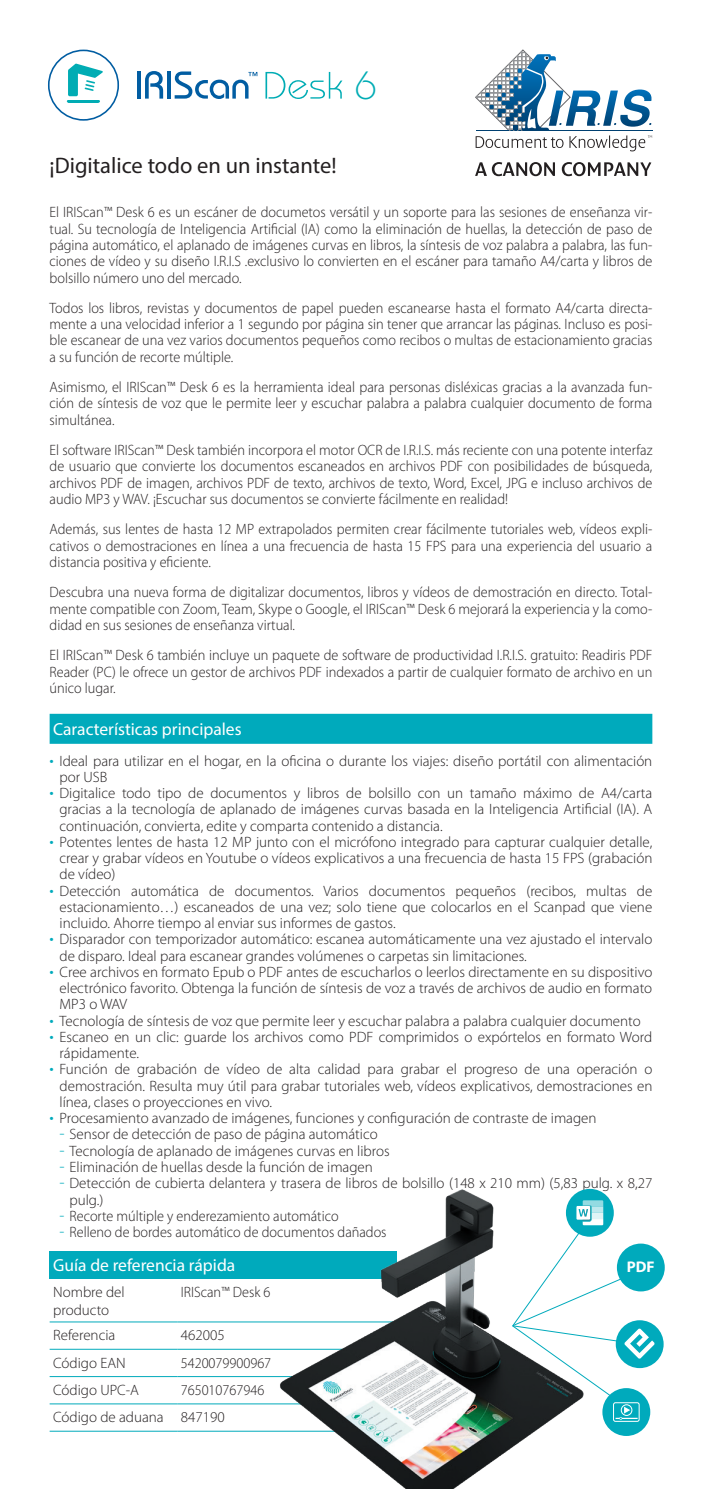
<style>
.page{position:relative;width:702px;height:1489px;background:#fff}
.page>*{position:absolute;margin:0;border:0;box-sizing:border-box;transform-origin:0 0}
.t1{font:300 39.25px "Bauhaus Std";color:#00acb4}
.slogan{font:22.5px "Myriad Pro";color:#231f20}
.subtitle{font:17.5px "Myriad Pro";color:#fff}
.title_table{font:17.5px "Myriad Pro";color:#fff}
.t2{font:700 15.5px "Myriad Pro";color:#fff}
.texte{font:300 15px/16.2px "Myriad Pro";color:#231f20;text-align:justify;scale:.95 1}
.texte-2{font:300 15px/16.2px "Myriad Pro";color:#231f20;text-align:justify}
.text_table{font:300 15px/18px "Myriad Pro";color:#231f20}
.text_table-2{font:300 15px "Myriad Pro";color:#231f20;scale:.95 1}
.s1{font-size:17.5px;color:#00aabc}
</style>
<div class="page">
<div style="left:50px;top:713px;width:602px;height:30px;background:#00aabc"></div>
<div style="left:50px;top:1251px;width:347px;height:27px;background:#00aabc"></div>
<hr style="left:50px;top:1321px;width:127px;height:1px;background:#00aabc">
<hr style="left:177px;top:1321px;width:220px;height:1px;background:#00aabc">
<hr style="left:50px;top:1348px;width:127px;height:1px;background:#00aabc">
<hr style="left:177px;top:1348px;width:220px;height:1px;background:#00aabc">
<hr style="left:50px;top:1375px;width:127px;height:1px;background:#00aabc">
<hr style="left:177px;top:1375px;width:220px;height:1px;background:#00aabc">
<hr style="left:50px;top:1403px;width:127px;height:1px;background:#00aabc">
<hr style="left:177px;top:1403px;width:220px;height:1px;background:#00aabc">
<hr style="left:50px;top:1430px;width:127px;height:1px;background:#00aabc">
<hr style="left:177px;top:1430px;width:220px;height:1px;background:#00aabc">
<img style="left:260px;top:1189px;width:347px;height:299px">
<div style="left:566px;top:1188px;width:47px;height:48px;background:#00aabc;border-radius:50%"></div>
<div style="left:615px;top:1320px;width:48px;height:47px;background:#00aabc;border-radius:50%"></div>
<div style="left:602px;top:1387px;width:48px;height:48px;background:#00aabc;border-radius:50%"></div>
<div style="left:613px;top:1402px;width:26px;height:19px;border:1px solid #fff;border-radius:2px"></div>
<svg style="left:615px;top:1406px;width:22px;height:13px"></svg>
<div style="left:621px;top:1404px;width:11px;height:11px;border:1px solid #fff;border-radius:50%"></div>
<svg style="left:511px;top:1200px;width:143px;height:199px"></svg>
<div style="left:617px;top:1243px;width:47px;height:48px;background:#00aabc;border-radius:50%"></div>
<hr style="left:137px;top:71px;width:3px;height:28px;background:#015da2">
<svg style="left:145px;top:71px;width:18px;height:28px"></svg>
<hr style="left:167px;top:71px;width:4px;height:28px;background:#015da2">
<svg style="left:175px;top:71px;width:82px;height:28px"></svg>
<svg style="left:265px;top:72px;width:77px;height:27px"></svg>
<svg style="left:48px;top:50px;width:71px;height:71px"></svg>
<svg style="left:475px;top:50px;width:177px;height:101px"></svg>
<svg style="left:475px;top:162px;width:80px;height:14px"></svg>
<svg style="left:561px;top:162px;width:90px;height:14px"></svg>
<p class="t1" style="left:355px;top:62px;width:23px">6</p>
<p class="slogan" style="left:50px;top:151px;width:288px">¡Digitalice todo en un instante!</p>
<p class="texte" style="left:50px;top:205px;width:636px">El IRIScan™ Desk 6 es un escáner de documetos versátil y un soporte para las sesiones de enseñanza vir&shy;tual. Su tecnología de Inteligencia Artificial (IA) como la eliminación de huellas, la detección de paso de página automático, el aplanado de imágenes curvas en libros, la síntesis de voz palabra a palabra, las fun&shy;ciones de vídeo y su diseño I.R.I.S .exclusivo lo convierten en el escáner para tamaño A4/carta y libros de bolsillo número uno del mercado.</p>
<p class="texte" style="left:50px;top:300px;width:636px">Todos los libros, revistas y documentos de papel pueden escanearse hasta el formato A4/carta directa&shy;mente a una velocidad inferior a 1 segundo por página sin tener que arrancar las páginas. Incluso es posi&shy;ble escanear de una vez varios documentos pequeños como recibos o multas de estacionamiento gracias a su función de recorte múltiple.</p>
<p class="texte" style="left:50px;top:379px;width:636px">Asimismo, el IRIScan™ Desk 6 es la herramienta ideal para personas disléxicas gracias a la avanzada fun&shy;ción de síntesis de voz que le permite leer y escuchar palabra a palabra cualquier documento de forma simultánea.</p>
<p class="texte" style="left:50px;top:442px;width:636px">El software IRIScan™ Desk también incorpora el motor OCR de I.R.I.S. más reciente con una potente interfaz de usuario que convierte los documentos escaneados en archivos PDF con posibilidades de búsqueda, archivos PDF de imagen, archivos PDF de texto, archivos de texto, Word, Excel, JPG e incluso archivos de audio MP3 y WAV. ¡Escuchar sus documentos se convierte fácilmente en realidad!</p>
<p class="texte" style="left:50px;top:521px;width:636px">Además, sus lentes de hasta 12 MP extrapolados permiten crear fácilmente tutoriales web, vídeos expli&shy;cativos o demostraciones en línea a una frecuencia de hasta 15 FPS para una experiencia del usuario a distancia positiva y eficiente.</p>
<p class="texte" style="left:50px;top:584px;width:636px">Descubra una nueva forma de digitalizar documentos, libros y vídeos de demostración en directo. Total&shy;mente compatible con Zoom, Team, Skype o Google, el IRIScan™ Desk 6 mejorará la experiencia y la como&shy;didad en sus sesiones de enseñanza virtual.</p>
<p class="texte" style="left:50px;top:647px;width:636px">El IRIScan™ Desk 6 también incluye un paquete de software de productividad I.R.I.S. gratuito: Readiris PDF Reader (PC) le ofrece un gestor de archivos PDF indexados a partir de cualquier formato de archivo en un único lugar.</p>
<p class="subtitle" style="left:53px;top:718px;width:190px">Características principales</p>
<p class="texte-2" style="left:60px;top:752px;width:594px;text-indent:-10px"><span class="s1">•</span> Ideal para utilizar en el hogar, en la oficina o durante los viajes: diseño portátil con alimentación por USB</p>
<p class="texte-2" style="left:60px;top:785px;width:594px;text-indent:-10px"><span class="s1">•</span> Digitalice todo tipo de documentos y libros de bolsillo con un tamaño máximo de A4/carta gracias a la tecnología de aplanado de imágenes curvas basada en la Inteligencia Artificial (IA). A continuación, convierta, edite y comparta contenido a distancia.</p>
<p class="texte-2" style="left:60px;top:833px;width:594px;text-indent:-10px"><span class="s1">•</span> Potentes lentes de hasta 12 MP junto con el micrófono integrado para capturar cualquier detalle, crear y grabar vídeos en Youtube o vídeos explicativos a una frecuencia de hasta 15 FPS (grabación de vídeo)</p>
<p class="texte-2" style="left:60px;top:882px;width:594px;text-indent:-10px"><span class="s1">•</span> Detección automática de documentos. Varios documentos pequeños (recibos, multas de estacionamiento…) escaneados de una vez; solo tiene que colocarlos en el Scanpad que viene incluido. Ahorre tiempo al enviar sus informes de gastos.</p>
<p class="texte-2" style="left:60px;top:931px;width:594px;text-indent:-10px"><span class="s1">•</span> Disparador con temporizador automático: escanea automáticamente una vez ajustado el intervalo de disparo. Ideal para escanear grandes volúmenes o carpetas sin limitaciones.</p>
<p class="texte-2" style="left:60px;top:963px;width:594px;text-indent:-10px"><span class="s1">•</span> Cree archivos en formato Epub o PDF antes de escucharlos o leerlos directamente en su dispositivo electrónico favorito. Obtenga la función de síntesis de voz a través de archivos de audio en formato MP3 o WAV</p>
<p class="texte-2" style="left:50px;top:1012px;width:592px"><span class="s1">•</span> Tecnología de síntesis de voz que permite leer y escuchar palabra a palabra cualquier documento</p>
<p class="texte-2" style="left:60px;top:1028px;width:594px;text-indent:-10px"><span class="s1">•</span> Escaneo en un clic: guarde los archivos como PDF comprimidos o expórtelos en formato Word rápidamente.</p>
<p class="texte-2" style="left:60px;top:1061px;width:594px;text-indent:-10px"><span class="s1">•</span> Función de grabación de vídeo de alta calidad para grabar el progreso de una operación o demostración. Resulta muy útil para grabar tutoriales web, vídeos explicativos, demostraciones en línea, clases o proyecciones en vivo.</p>
<p class="texte-2" style="left:50px;top:1110px;width:548px"><span class="s1">•</span> Procesamiento avanzado de imágenes, funciones y configuración de contraste de imagen</p>
<p class="texte-2" style="left:60px;top:1126px;width:319px"><span class="s1">-</span> Sensor de detección de paso de página automático</p>
<p class="texte-2" style="left:60px;top:1142px;width:332px"><span class="s1">-</span> Tecnología de aplanado de imágenes curvas en libros</p>
<p class="texte-2" style="left:60px;top:1158px;width:315px"><span class="s1">-</span> Eliminación de huellas desde la función de imagen</p>
<p class="texte-2" style="left:69px;top:1175px;width:584px;text-indent:-10px"><span class="s1">-</span> Detección de cubierta delantera y trasera de libros de bolsillo (148 x 210 mm) (5,83 pulg. x 8,27 pulg.)</p>
<p class="texte" style="left:60px;top:1207px;width:295px"><span class="s1">-</span> Recorte múltiple y enderezamiento automático</p>
<p class="texte" style="left:60px;top:1223px;width:346px"><span class="s1">-</span> Relleno de bordes automático de documentos dañados</p>
<p class="title_table" style="left:53px;top:1254px;width:184px">Guía de referencia rápida</p>
<p class="text_table" style="left:53px;top:1282px;width:73px">Nombre del producto</p>
<p class="text_table-2" style="left:181px;top:1283px;width:96px">IRIScan™ Desk 6</p>
<p class="text_table" style="left:53px;top:1326px;width:64px">Referencia</p>
<p class="text_table" style="left:181px;top:1326px;width:45px">462005</p>
<p class="text_table" style="left:53px;top:1353px;width:74px">Código EAN</p>
<p class="text_table-2" style="left:181px;top:1354px;width:97px">5420079900967</p>
<p class="text_table" style="left:53px;top:1380px;width:87px">Código UPC-A</p>
<p class="text_table-2" style="left:181px;top:1381px;width:89px">765010767946</p>
<p class="text_table" style="left:53px;top:1408px;width:112px">Código de aduana</p>
<p class="text_table" style="left:181px;top:1408px;width:45px">847190</p>
<p class="t2" style="left:626px;top:1256px;width:29px">PDF</p>
</div>
